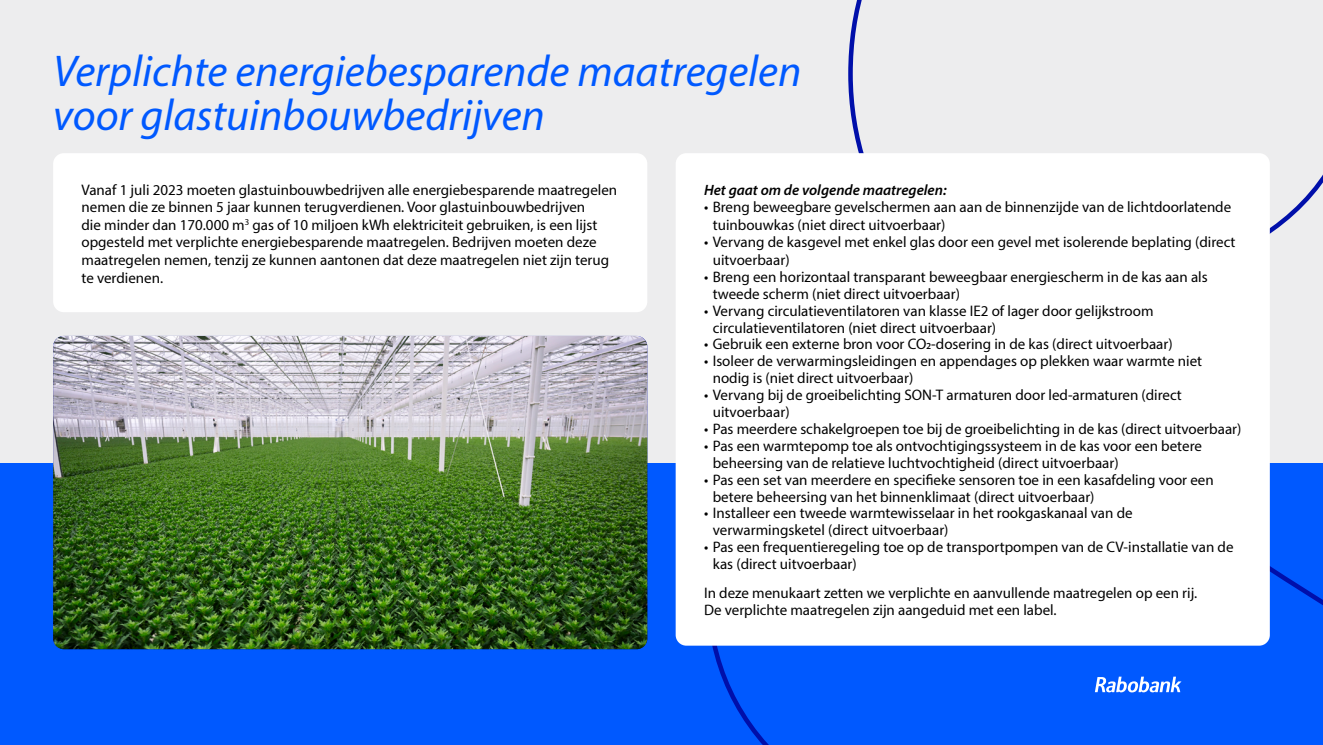
<style>
.page{position:relative;width:1323px;height:745px;background:#fff}
.page>*{position:absolute;margin:0;border:0;box-sizing:border-box;transform-origin:0 0}
.t1{font:italic 43.75px/43.8px "Myriadfor Rabobank";color:#0059ff}
.t2{font:15px/16.9px "Myriadfor Rabobank";color:#000}
.t3{font:15px "Myriadfor Rabobank S Bd It";color:#000}
</style>
<div class="page">
<div style="left:0;top:0;width:1323px;height:744px;background:#ededee"></div>
<div style="left:0;top:463px;width:1323px;height:281px;background:#0059ff"></div>
<svg style="left:704px;top:0;width:619px;height:744px"></svg>
<div style="left:53px;top:153px;width:594px;height:159px;background:#fff;border-radius:11px"></div>
<div style="left:676px;top:153px;width:594px;height:492px;background:#fff;border-radius:11px"></div>
<img style="left:53px;top:336px;width:594px;height:312px">
<svg style="left:1095px;top:676px;width:86px;height:16px"></svg>
<h1 class="t1" style="left:53px;top:49px;width:750px">Verplichte energiebesparende maatregelen voor glastuinbouwbedrijven</h1>
<p class="t2" style="left:81px;top:181px;width:537px;line-height:17.5px">Vanaf 1 juli 2023 moeten glastuinbouwbedrijven alle energiebesparende maatregelen nemen die ze binnen 5 jaar kunnen terugverdienen. Voor glastuinbouwbedrijven<br>die minder dan 170.000 m<sup>3</sup> gas of 10 miljoen kWh elektriciteit gebruiken, is een lijst opgesteld met verplichte energiebesparende maatregelen. Bedrijven moeten deze maatregelen nemen, tenzij ze kunnen aantonen dat deze maatregelen niet zijn terug te verdienen.</p>
<p class="t3" style="left:704px;top:180px;width:244px">Het gaat om de volgende maatregelen:</p>
<p class="t2" style="left:713px;top:198px;width:520px;line-height:17.5px;text-indent:-9px">• Breng beweegbare gevelschermen aan aan de binnenzijde van de lichtdoorlatende tuinbouwkas (niet direct uitvoerbaar)</p>
<p class="t2" style="left:713px;top:233px;width:524px;line-height:17.5px;text-indent:-9px">• Vervang de kasgevel met enkel glas door een gevel met isolerende beplating (direct uitvoerbaar)</p>
<p class="t2" style="left:713px;top:268px;width:496px;text-indent:-9px">• Breng een horizontaal transparant beweegbaar energiescherm in de kas aan als tweede scherm (niet direct uitvoerbaar)</p>
<p class="t2" style="left:713px;top:302px;width:442px;text-indent:-9px">• Vervang circulatieventilatoren van klasse IE2 of lager door gelijkstroom circulatieventilatoren (niet direct uitvoerbaar)</p>
<p class="t2" style="left:704px;top:335px;width:470px">• Gebruik een externe bron voor CO2-dosering in de kas (direct uitvoerbaar)</p>
<p class="t2" style="left:713px;top:352px;width:491px;text-indent:-9px">• Isoleer de verwarmingsleidingen en appendages op plekken waar warmte niet nodig is (niet direct uitvoerbaar)</p>
<p class="t2" style="left:713px;top:386px;width:471px;text-indent:-9px">• Vervang bij de groeibelichting SON-T armaturen door led-armaturen (direct uitvoerbaar)</p>
<p class="t2" style="left:704px;top:420px;width:539px">• Pas meerdere schakelgroepen toe bij de groeibelichting in de kas (direct uitvoerbaar)</p>
<p class="t2" style="left:713px;top:437px;width:491px;text-indent:-9px">• Pas een warmtepomp toe als ontvochtigingssysteem in de kas voor een betere beheersing van de relatieve luchtvochtigheid (direct uitvoerbaar)</p>
<p class="t2" style="left:713px;top:470px;width:502px;text-indent:-9px">• Pas een set van meerdere en specifieke sensoren toe in een kasafdeling voor een betere beheersing van het binnenklimaat (direct uitvoerbaar)</p>
<p class="t2" style="left:713px;top:504px;width:421px;text-indent:-9px">• Installeer een tweede warmtewisselaar in het rookgaskanaal van de verwarmingsketel (direct uitvoerbaar)</p>
<p class="t2" style="left:713px;top:538px;width:522px;text-indent:-9px">• Pas een frequentieregeling toe op de transportpompen van de CV-installatie van de kas (direct uitvoerbaar)</p>
<p class="t2" style="left:704px;top:583px;width:495px">In deze menukaart zetten we verplichte en aanvullende maatregelen op een rij.<br>De verplichte maatregelen zijn aangeduid met een label.</p>
</div>
